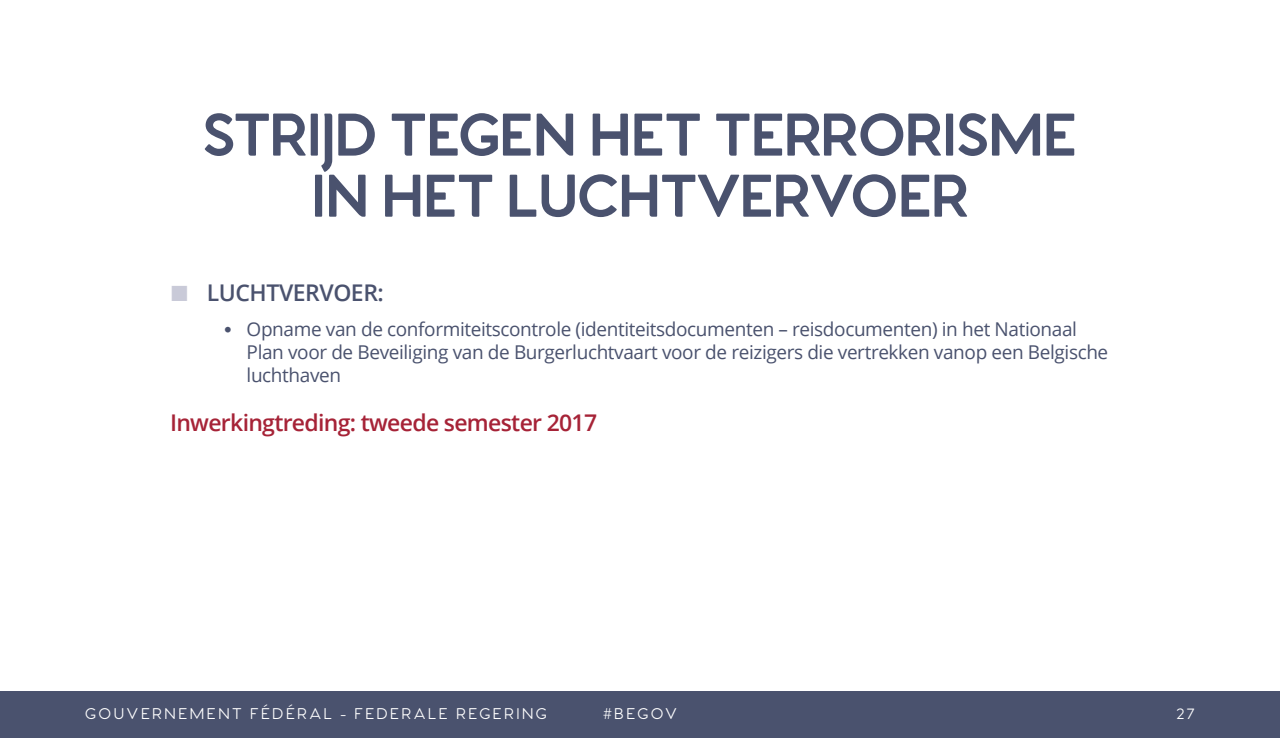
<style>
.page{position:relative;width:1280px;height:738px;background:#fff}
.page>*{position:absolute;margin:0;border:0;box-sizing:border-box;transform-origin:0 0}
.TTITRE{font:700 62px/61px "Venti CF";letter-spacing:-.02em;color:#4a526e;text-align:center}
.rouge{font:600 23px "Open Sans";letter-spacing:-.03em;color:#a62337}
.t1{font:600 23px "Open Sans";letter-spacing:-.02em;color:#4a526e}
.t2{font:19px/23px "Open Sans";letter-spacing:-.02em;color:#4a526e}
.t3{font:500 16px "Venti CF";letter-spacing:.16em;color:#fff}
.s1{font-family:"Venti CF";font-weight:600;font-size:30px}
</style>
<div class="page">
<div style="left:0;top:690px;width:1280px;height:47px;background:#4a526e"></div>
<p class="TTITRE" style="left:202px;top:108px;width:877px">STRIJD TEGEN HET TERRORISME<br>IN HET LUCHTVERVOER</p>
<p class="t1" style="left:207px;top:277px;width:178px">LUCHTVERVOER:</p>
<p class="t2" style="left:247px;top:317px;width:863px;text-indent:-23px"><span class="s1">•</span> Opname van de conformiteitscontrole (identiteitsdocumenten – reisdocumenten) in het Nationaal<br>Plan voor de Beveiliging van de Burgerluchtvaart voor de reizigers die vertrekken vanop een Belgische luchthaven</p>
<p class="rouge" style="left:170px;top:406px;width:429px">Inwerkingtreding: tweede semester 2017</p>
<p class="t3" style="left:85px;top:703px;width:463px">GOUVERNEMENT FÉDÉRAL - FEDERALE REGERING</p>
<p class="t3" style="left:603px;top:703px;width:75px">#BEGOV</p>
<p class="t3" style="left:1176px;top:703px;width:20px">27</p>
</div>
